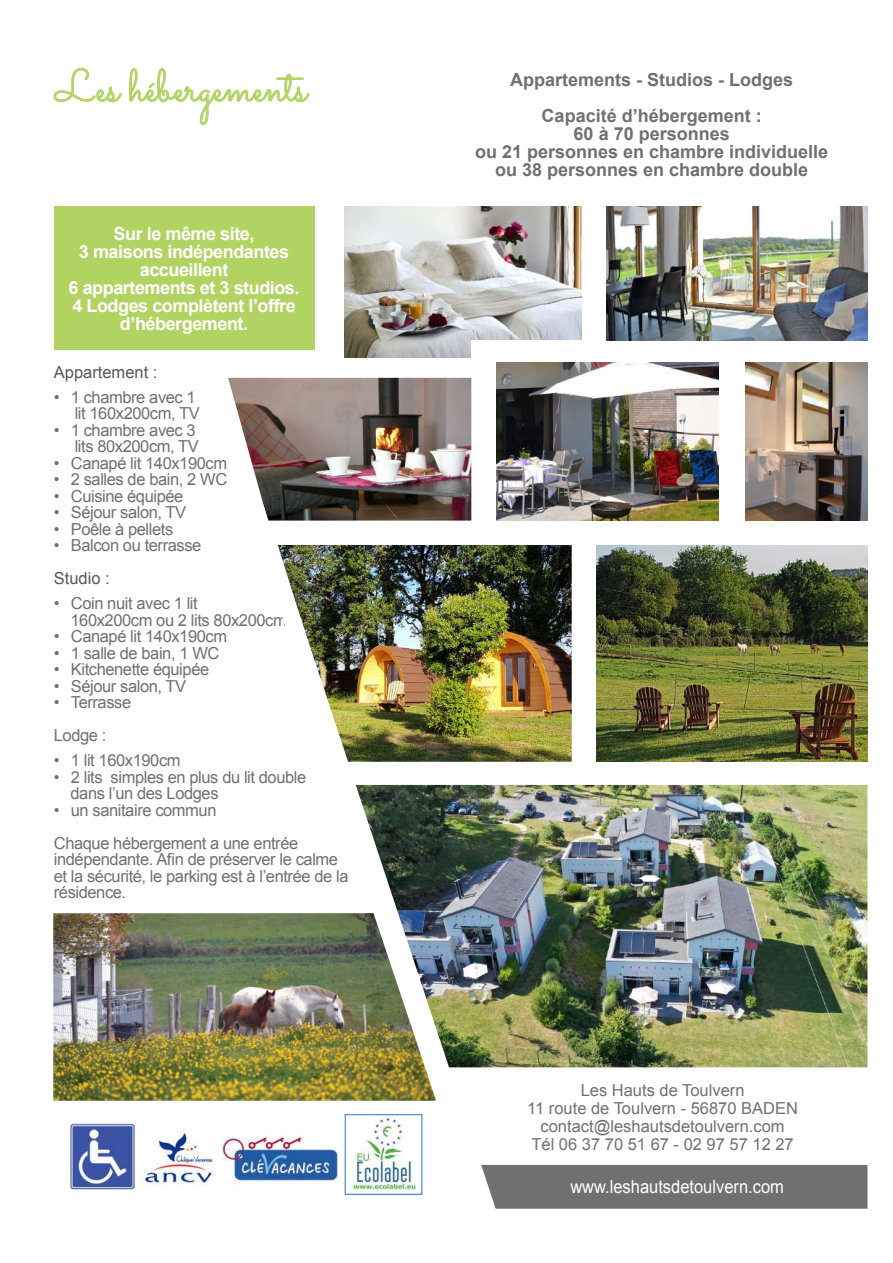
<style>
.page{position:relative;width:893px;height:1263px;background:#fff}
.page>*{position:absolute;margin:0;border:0;box-sizing:border-box;transform-origin:0 0}
.t1{font:45px "Sacramento";color:#b1d362}
.t2{font:18.15px "Arial";color:#fff;scale:.91 1}
.t3{font:700 18px/18px "Arial";color:#707070;text-align:center}
.t4{font:700 18px/18px "Arial";letter-spacing:-.025em;color:#fff;text-align:center}
.t5{font:16.5px/16.5px "Arial";letter-spacing:-.025em;color:#707070}
.t6{font:16.5px/18px "Arial";color:#707070;text-align:center}
.t7{font:16.5px "Arial";color:#565654}
</style>
<div class="page">
<svg style="left:53px;top:67px;width:69px;height:35px"></svg>
<svg style="left:129px;top:68px;width:181px;height:57px"></svg>
<img style="left:140px;top:1129px;width:69px;height:56px">
<img style="left:69px;top:1124px;width:66px;height:66px">
<img style="left:497px;top:785px;width:370px;height:282px">
<img style="left:53px;top:913px;width:156px;height:188px">
<img style="left:344px;top:207px;width:238px;height:151px">
<img style="left:607px;top:207px;width:260px;height:134px">
<img style="left:497px;top:545px;width:75px;height:217px">
<div style="left:54px;top:207px;width:260px;height:143px;background:#b1d362"></div>
<div style="left:497px;top:1165px;width:370px;height:44px;background:#707070"></div>
<img style="left:745px;top:362px;width:122px;height:159px">
<img style="left:209px;top:377px;width:288px;height:832px">
<div style="left:471px;top:341px;width:111px;height:28px;background:#fff"></div>
<img style="left:597px;top:545px;width:270px;height:217px">
<img style="left:496px;top:362px;width:222px;height:159px">
<h1 class="t1" style="left:55px;top:59px;width:253px">Les hébergements</h1>
<p class="t4" style="left:69px;top:225px;width:232px">Sur le même site,<br>3 maisons indépendantes accueillent<br>6 appartements et 3 studios.<br>4 Lodges complètent l’offre d’hébergement.</p>
<p class="t7" style="left:54px;top:361px;width:105px">Appartement :</p>
<p class="t5" style="left:54px;top:389px;width:148px;text-align:right">• 1 chambre avec 1 lit 160x200cm, TV</p>
<p class="t5" style="left:54px;top:422px;width:147px;text-align:right">• 1 chambre avec 3 lits 80x200cm, TV</p>
<p class="t5" style="left:54px;top:455px;width:175px">• Canapé lit 140x190cm</p>
<p class="t5" style="left:54px;top:471px;width:175px">• 2 salles de bain, 2 WC</p>
<p class="t5" style="left:54px;top:488px;width:131px">• Cuisine équipée</p>
<p class="t5" style="left:54px;top:504px;width:134px">• Séjour salon, TV</p>
<p class="t5" style="left:54px;top:521px;width:121px">• Poêle à pellets</p>
<p class="t5" style="left:54px;top:537px;width:149px">• Balcon ou terrasse</p>
<p class="t7" style="left:54px;top:567px;width:57px">Studio :</p>
<p class="t5" style="left:71px;top:595px;width:218px;text-indent:-17px">• Coin nuit avec 1 lit<br>160x200cm ou 2 lits 80x200cm</p>
<p class="t5" style="left:54px;top:628px;width:175px">• Canapé lit 140x190cm</p>
<p class="t5" style="left:54px;top:645px;width:167px">• 1 salle de bain, 1 WC</p>
<p class="t5" style="left:54px;top:661px;width:157px">• Kitchenette équipée</p>
<p class="t5" style="left:54px;top:678px;width:134px">• Séjour salon, TV</p>
<p class="t5" style="left:54px;top:686px;width:79px;line-height:33px">• Terrasse<br>Lodge :</p>
<p class="t5" style="left:54px;top:752px;width:128px">• 1 lit 160x190cm</p>
<p class="t5" style="left:71px;top:769px;width:237px;text-indent:-17px">• 2 lits simples en plus du lit double dans l’un des Lodges</p>
<p class="t5" style="left:54px;top:793px;width:246px;line-height:33px">• un sanitaire commun<br>Chaque hébergement a une entrée</p>
<p class="t5" style="left:54px;top:851px;width:296px">indépendante. Afin de préserver le calme et la sécurité, le parking est à l’entrée de la résidence.</p>
<p class="t3" style="left:510px;top:62px;width:285px;line-height:36px">Appartements - Studios - Lodges<br>Capacité d’hébergement :</p>
<p class="t3" style="left:475px;top:125px;width:355px">60 à 70 personnes<br>ou 21 personnes en chambre individuelle ou 38 personnes en chambre double</p>
<p class="t6" style="left:527px;top:1081px;width:272px">Les Hauts de Toulvern<br>11 route de Toulvern - 56870 BADEN contact@leshautsdetoulvern.com<br>Tél 06 37 70 51 67 - 02 97 57 12 27</p>
<p class="t2" style="left:570px;top:1174px;width:236px">www.leshautsdetoulvern.com</p>
</div>
